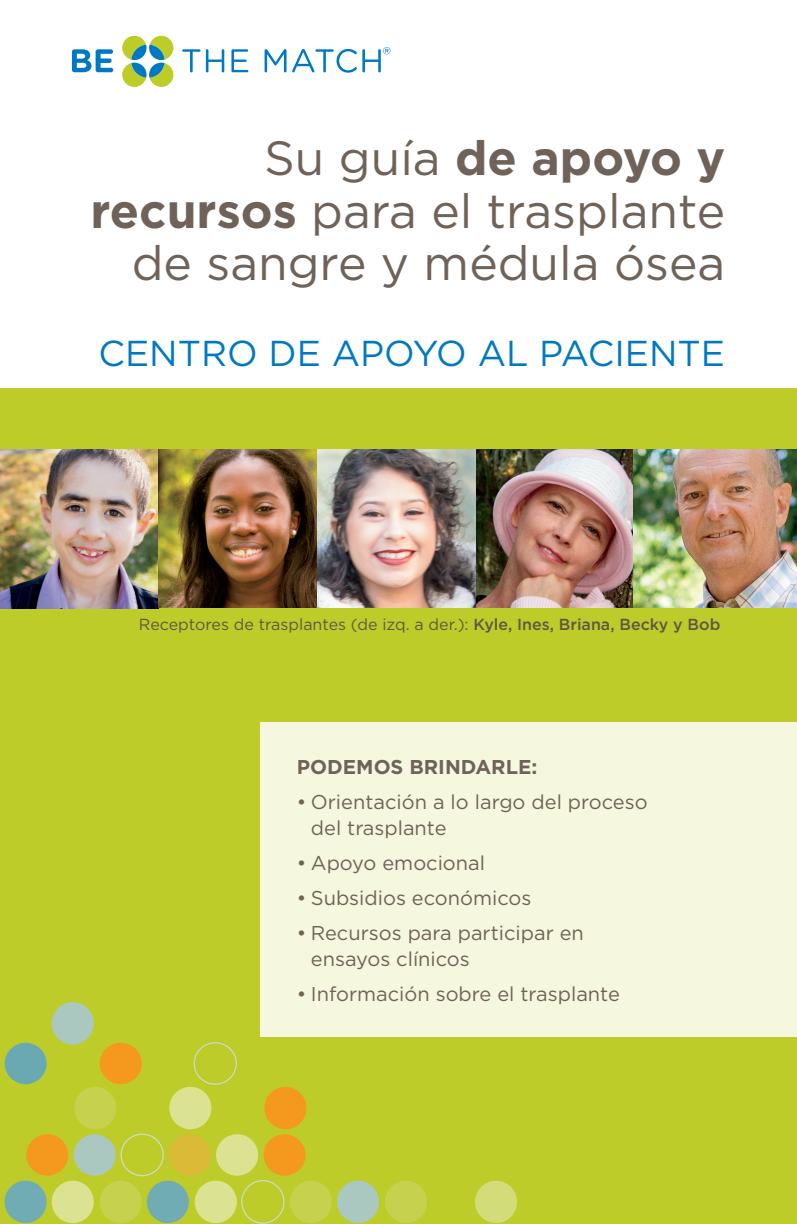
<style>
.page{position:relative;width:797px;height:1224px;background:#fff}
.page>*{position:absolute;margin:0;border:0;box-sizing:border-box;transform-origin:0 0}
.t1{font:48px/52.6px "Gotham";color:#6f6359;text-align:right}
.t2{font:36px "Gotham";color:#0079c2}
.t3{font:20px/26px "Gotham";color:#6f6359}
.t4{font:700 20px "Gotham";color:#6f6359}
.t5{font:16px "Gotham";color:#635544}
.s1{font-weight:700}
.s2{font-weight:500}
</style>
<div class="page">
<div style="left:0;top:389px;width:796px;height:835px;background:#becc2a"></div>
<div style="left:216px;top:1134px;width:42px;height:42px;background:#dbe291;border-radius:50%"></div>
<div style="left:120px;top:1134px;width:44px;height:42px;border:1px solid #d0e1f2;border-radius:50%"></div>
<div style="left:26px;top:1134px;width:42px;height:42px;background:#f7971d;border-radius:50%"></div>
<div style="left:358px;top:1134px;width:43px;height:42px;border:1px solid #becc2a;border-radius:50%"></div>
<div style="left:263px;top:1134px;width:42px;height:42px;background:#f7971d;border-radius:50%"></div>
<div style="left:168px;top:1134px;width:43px;height:42px;background:#dbba38;border-radius:50%"></div>
<div style="left:193px;top:1042px;width:44px;height:43px;border:1px solid #d0e1f2;border-radius:50%"></div>
<div style="left:74px;top:1134px;width:42px;height:42px;background:#aac8c0;border-radius:50%"></div>
<div style="left:100px;top:1043px;width:42px;height:41px;background:#f7971d;border-radius:50%"></div>
<div style="left:5px;top:1043px;width:42px;height:41px;background:#6aa8b2;border-radius:50%"></div>
<div style="left:385px;top:1181px;width:42px;height:42px;background:#c6d14e;border-radius:50%"></div>
<div style="left:475px;top:1181px;width:42px;height:42px;background:#d2dc79;border-radius:50%"></div>
<div style="left:290px;top:1181px;width:42px;height:42px;background:#c6d14e;border-radius:50%"></div>
<div style="left:264px;top:1087px;width:42px;height:42px;background:#f7971d;border-radius:50%"></div>
<div style="left:195px;top:1181px;width:42px;height:42px;background:#dbe291;border-radius:50%"></div>
<div style="left:169px;top:1087px;width:42px;height:42px;background:#dbe291;border-radius:50%"></div>
<div style="left:100px;top:1181px;width:42px;height:42px;background:#c6d14e;border-radius:50%"></div>
<div style="left:74px;top:1087px;width:42px;height:42px;background:#c6d14e;border-radius:50%"></div>
<div style="left:5px;top:1181px;width:42px;height:42px;background:#70acb4;border-radius:50%"></div>
<div style="left:337px;top:1181px;width:42px;height:42px;background:#aac8c0;border-radius:50%"></div>
<div style="left:52px;top:1002px;width:42px;height:43px;background:#aac8c0;border-radius:50%"></div>
<div style="left:241px;top:1180px;width:43px;height:44px;border:1px solid #d0e1f2;border-radius:50%"></div>
<div style="left:216px;top:1086px;width:43px;height:44px;border:1px solid #becc2a;border-radius:50%"></div>
<div style="left:147px;top:1181px;width:42px;height:42px;background:#70acb4;border-radius:50%"></div>
<div style="left:52px;top:1181px;width:42px;height:42px;background:#dbe291;border-radius:50%"></div>
<div style="left:26px;top:1086px;width:43px;height:44px;border:1px solid #becc2a;border-radius:50%"></div>
<svg style="left:72px;top:49px;width:41px;height:23px"></svg>
<svg style="left:182px;top:49px;width:18px;height:23px"></svg>
<svg style="left:206px;top:49px;width:18px;height:23px"></svg>
<svg style="left:231px;top:49px;width:17px;height:23px"></svg>
<svg style="left:264px;top:49px;width:22px;height:23px"></svg>
<svg style="left:122px;top:36px;width:51px;height:51px"></svg>
<svg style="left:292px;top:47px;width:98px;height:26px"></svg>
<img style="left:475px;top:450px;width:158px;height:158px">
<img style="left:0;top:450px;width:158px;height:158px">
<img style="left:317px;top:450px;width:158px;height:158px">
<img style="left:158px;top:450px;width:159px;height:158px">
<img style="left:633px;top:450px;width:163px;height:158px">
<div style="left:261px;top:722px;width:535px;height:315px;background:#f5f7de"></div>
<h1 class="t1" style="left:90px;top:131px;width:636px">Su guía <span class="s1">de apoyo y recursos</span> para el trasplante de sangre y médula ósea</h1>
<h2 class="t2" style="left:99px;top:330px;width:627px">CENTRO DE APOYO AL PACIENTE</h2>
<p class="t5" style="left:139px;top:614px;width:583px">Receptores de trasplantes (de izq. a der.): <span class="s2">Kyle, Ines, Briana, Becky y Bob</span></p>
<p class="t4" style="left:297px;top:754px;width:242px">PODEMOS BRINDARLE:</p>
<p class="t3" style="left:311px;top:788px;width:338px;text-indent:-14px">• Orientación a lo largo del proceso del trasplante</p>
<p class="t3" style="left:297px;top:849px;width:190px">• Apoyo emocional</p>
<p class="t3" style="left:297px;top:884px;width:236px">• Subsidios económicos</p>
<p class="t3" style="left:311px;top:919px;width:274px;text-indent:-14px">• Recursos para participar en ensayos clínicos</p>
<p class="t3" style="left:297px;top:980px;width:324px">• Información sobre el trasplante</p>
</div>
